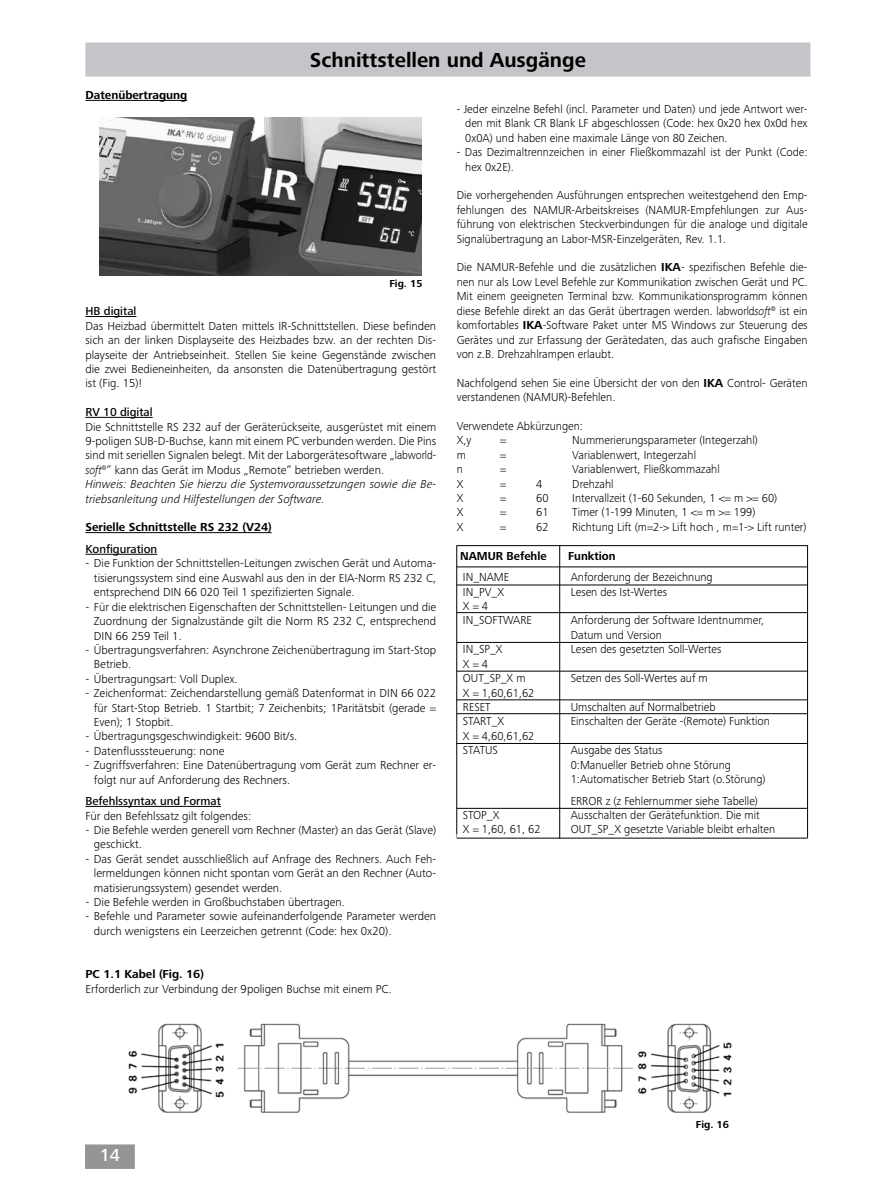
<style>
.page{position:relative;width:893px;height:1187px;background:#fff}
.page>*{position:absolute;margin:0;border:0;box-sizing:border-box;transform-origin:0 0}
.t1{font:700 21px "Frutiger Next IKA";color:#000}
.t2{font:500 18px "Frutiger Next IKA";color:#fff}
.t3{font:300 12px/14.4px "Frutiger Next IKA";color:#000}
.t4{font:700 12px "Frutiger Next IKA";color:#000}
.t5{font:500 12px "Frutiger Next IKA";color:#000}
.t6{font:700 10.5px "Frutiger Next IKA";color:#000}
.s1{font-style:italic}
.s2{font-weight:700}
</style>
<div class="page">
<div style="left:85px;top:1144px;width:50px;height:24px;background:#959497;border:2px solid #68676b"></div>
<hr style="left:85px;top:100px;width:102px;height:1px;background:#000">
<hr style="left:85px;top:316px;width:51px;height:1px;background:#000">
<hr style="left:85px;top:417px;width:68px;height:1px;background:#000">
<hr style="left:85px;top:532px;width:187px;height:1px;background:#000">
<hr style="left:85px;top:554px;width:72px;height:1px;background:#000">
<hr style="left:85px;top:806px;width:136px;height:1px;background:#000">
<div style="left:86px;top:43px;width:724px;height:33px;background:#c3c5c8"></div>
<div style="left:85px;top:43px;width:725px;height:34px;border:2px solid #c3c5c8"></div>
<hr style="left:457px;top:545px;width:350px;height:1px;background:#000">
<hr style="left:457px;top:566px;width:350px;height:1px;background:#000">
<hr style="left:457px;top:584px;width:350px;height:1px;background:#000">
<hr style="left:457px;top:612px;width:350px;height:1px;background:#000">
<hr style="left:457px;top:642px;width:350px;height:1px;background:#000">
<hr style="left:457px;top:670px;width:350px;height:1px;background:#000">
<hr style="left:457px;top:699px;width:350px;height:1px;background:#000">
<hr style="left:457px;top:713px;width:350px;height:1px;background:#000">
<hr style="left:457px;top:743px;width:350px;height:1px;background:#000">
<hr style="left:457px;top:808px;width:350px;height:1px;background:#000">
<hr style="left:457px;top:837px;width:350px;height:1px;background:#000">
<hr style="left:807px;top:545px;width:1px;height:292px;background:#000">
<hr style="left:456px;top:545px;width:1px;height:289px;background:#000">
<hr style="left:559px;top:545px;width:1px;height:293px;background:#000">
<img style="left:128px;top:1023px;width:604px;height:90px">
<img style="left:99px;top:118px;width:323px;height:157px">
<p class="t4" style="left:85px;top:88px;width:103px">Datenübertragung</p>
<h1 class="t1" style="left:310px;top:48px;width:278px">Schnittstellen und Ausgänge</h1>
<p class="t6" style="left:389px;top:277px;width:34px">Fig. 15</p>
<p class="t5" style="left:85px;top:304px;width:52px">HB digital</p>
<p class="t3" style="left:85px;top:318px;width:352px;text-align:justify">Das Heizbad übermittelt Daten mittels IR-Schnittstellen. Diese befinden sich an der linken Displayseite des Heizbades bzw. an der rechten Dis&shy;playseite der Antriebseinheit. Stellen Sie keine Gegenstände zwischen die zwei Bedieneinheiten, da ansonsten die Datenübertragung gestört ist (Fig. 15)!</p>
<p class="t5" style="left:85px;top:405px;width:69px">RV 10 digital</p>
<p class="t3" style="left:85px;top:419px;width:352px">Die Schnittstelle RS 232 auf der Geräterückseite, ausgerüstet mit einem 9-poligen SUB-D-Buchse, kann mit einem PC verbunden werden. Die Pins sind mit seriellen Signalen belegt. Mit der Laborgerätesoftware „labworld&shy;<span class="s1">soft</span><sup>®</sup>” kann das Gerät im Modus „Remote” betrieben werden.<br><span class="s1">Hinweis: Beachten Sie hierzu die Systemvoraussetzungen sowie die Be&shy;triebsanleitung und Hilfestellungen der Software.</span></p>
<p class="t4" style="left:85px;top:520px;width:188px">Serielle Schnittstelle RS 232 (V24)</p>
<p class="t5" style="left:85px;top:542px;width:73px">Konfiguration</p>
<p class="t3" style="left:94px;top:556px;width:344px;text-align:justify;text-indent:-9px">- Die Funktion der Schnittstellen-Leitungen zwischen Gerät und Automa&shy;tisierungssystem sind eine Auswahl aus den in der EIA-Norm RS 232 C, entsprechend DIN 66 020 Teil 1 spezifizierten Signale.</p>
<p class="t3" style="left:94px;top:599px;width:344px;text-align:justify;text-indent:-9px">- Für die elektrischen Eigenschaften der Schnittstellen- Leitungen und die Zuordnung der Signalzustände gilt die Norm RS 232 C, entsprechend DIN 66 259 Teil 1.</p>
<p class="t3" style="left:94px;top:642px;width:344px;text-indent:-9px">- Übertragungsverfahren: Asynchrone Zeichenübertragung im Start-Stop<br>Betrieb.</p>
<p class="t3" style="left:85px;top:671px;width:154px">- Übertragungsart: Voll Duplex.</p>
<p class="t3" style="left:94px;top:686px;width:344px;text-align:justify;text-indent:-9px">- Zeichenformat: Zeichendarstellung gemäß Datenformat in DIN 66 022 für Start-Stop Betrieb. 1 Startbit; 7 Zeichenbits; 1Paritätsbit (gerade = Even); 1 Stopbit.</p>
<p class="t3" style="left:85px;top:729px;width:213px">- Übertragungsgeschwindigkeit: 9600 Bit/s.</p>
<p class="t3" style="left:85px;top:743px;width:141px">- Datenflusssteuerung: none</p>
<p class="t3" style="left:94px;top:758px;width:344px;text-indent:-9px">- Zugriffsverfahren: Eine Datenübertragung vom Gerät zum Rechner er&shy;folgt nur auf Anforderung des Rechners.</p>
<p class="t5" style="left:85px;top:794px;width:137px">Befehlssyntax und Format</p>
<p class="t3" style="left:85px;top:808px;width:167px">Für den Befehlssatz gilt folgendes:</p>
<p class="t3" style="left:94px;top:822px;width:344px;text-indent:-9px">- Die Befehle werden generell vom Rechner (Master) an das Gerät (Slave) geschickt.</p>
<p class="t3" style="left:94px;top:851px;width:344px;text-align:justify;text-indent:-9px">- Das Gerät sendet ausschließlich auf Anfrage des Rechners. Auch Feh&shy;lermeldungen können nicht spontan vom Gerät an den Rechner (Auto&shy;matisierungssystem) gesendet werden.</p>
<p class="t3" style="left:85px;top:894px;width:261px">- Die Befehle werden in Großbuchstaben übertragen.</p>
<p class="t3" style="left:94px;top:909px;width:344px;text-indent:-9px">- Befehle und Parameter sowie aufeinanderfolgende Parameter werden durch wenigstens ein Leerzeichen getrennt (Code: hex 0x20).</p>
<p class="t4" style="left:85px;top:967px;width:120px">PC 1.1 Kabel (Fig. 16)</p>
<p class="t3" style="left:85px;top:981px;width:308px">Erforderlich zur Verbindung der 9poligen Buchse mit einem PC.</p>
<p class="t3" style="left:465px;top:102px;width:344px;text-align:justify;text-indent:-9px">- Jeder einzelne Befehl (incl. Parameter und Daten) und jede Antwort wer&shy;den mit Blank CR Blank LF abgeschlossen (Code: hex 0x20 hex 0x0d hex 0x0A) und haben eine maximale Länge von 80 Zeichen.</p>
<p class="t3" style="left:465px;top:145px;width:344px;text-indent:-9px">- Das Dezimaltrennzeichen in einer Fließkommazahl ist der Punkt (Code: hex 0x2E).</p>
<p class="t3" style="left:457px;top:188px;width:352px;text-align:justify">Die vorhergehenden Ausführungen entsprechen weitestgehend den Emp&shy;fehlungen des NAMUR-Arbeitskreises (NAMUR-Empfehlungen zur Aus&shy;führung von elektrischen Steckverbindungen für die analoge und digitale Signalübertragung an Labor-MSR-Einzelgeräten, Rev. 1.1.</p>
<p class="t3" style="left:457px;top:260px;width:352px;text-align:justify">Die NAMUR-Befehle und die zusätzlichen <span class="s2">IKA</span>- spezifischen Befehle die&shy;nen nur als Low Level Befehle zur Kommunikation zwischen Gerät und PC.<br>Mit einem geeigneten Terminal bzw. Kommunikationsprogramm können diese Befehle direkt an das Gerät übertragen werden. labworld<span class="s1">soft</span><sup>®</sup> ist ein komfortables <span class="s2">IKA</span>-Software Paket unter MS Windows zur Steuerung des Gerätes und zur Erfassung der Gerätedaten, das auch grafische Eingaben von z.B. Drehzahlrampen erlaubt.</p>
<p class="t3" style="left:457px;top:375px;width:352px">Nachfolgend sehen Sie eine Übersicht der von den <span class="s2">IKA</span> Control- Geräten verstandenen (NAMUR)-Befehlen.</p>
<p class="t3" style="left:457px;top:419px;width:128px">Verwendete Abkürzungen:<br>X,y</p>
<p class="t3" style="left:500px;top:433px;width:8px">=</p>
<p class="t3" style="left:572px;top:433px;width:187px">Nummerierungsparameter (Integerzahl)</p>
<p class="t3" style="left:457px;top:447px;width:11px">m</p>
<p class="t3" style="left:500px;top:447px;width:8px">=</p>
<p class="t3" style="left:572px;top:447px;width:125px">Variablenwert, Integerzahl</p>
<p class="t3" style="left:457px;top:462px;width:8px">n</p>
<p class="t3" style="left:500px;top:462px;width:8px">=</p>
<p class="t3" style="left:572px;top:462px;width:149px">Variablenwert, Fließkommazahl</p>
<p class="t3" style="left:457px;top:476px;width:8px">X</p>
<p class="t3" style="left:500px;top:476px;width:8px">=</p>
<p class="t3" style="left:536px;top:476px;width:8px">4</p>
<p class="t3" style="left:572px;top:476px;width:43px">Drehzahl</p>
<p class="t3" style="left:457px;top:491px;width:8px">X</p>
<p class="t3" style="left:500px;top:491px;width:8px">=</p>
<p class="t3" style="left:536px;top:491px;width:14px">60</p>
<p class="t3" style="left:572px;top:491px;width:206px">Intervallzeit (1-60 Sekunden, 1 &lt;= m &gt;= 60)</p>
<p class="t3" style="left:457px;top:505px;width:8px">X</p>
<p class="t3" style="left:500px;top:505px;width:8px">=</p>
<p class="t3" style="left:536px;top:505px;width:14px">61</p>
<p class="t3" style="left:572px;top:505px;width:185px">Timer (1-199 Minuten, 1 &lt;= m &gt;= 199)</p>
<p class="t3" style="left:457px;top:519px;width:8px">X</p>
<p class="t3" style="left:500px;top:519px;width:8px">=</p>
<p class="t3" style="left:536px;top:519px;width:14px">62</p>
<p class="t3" style="left:572px;top:519px;width:236px">Richtung Lift (m=2-&gt; Lift hoch , m=1-&gt; Lift runter)</p>
<p class="t4" style="left:460px;top:548px;width:88px">NAMUR Befehle</p>
<p class="t4" style="left:568px;top:548px;width:49px">Funktion</p>
<p class="t3" style="left:463px;top:570px;width:48px">IN_NAME</p>
<p class="t3" style="left:571px;top:570px;width:143px">Anforderung der Bezeichnung</p>
<p class="t3" style="left:463px;top:584px;width:43px">IN_PV_X</p>
<p class="t3" style="left:571px;top:584px;width:98px">Lesen des Ist-Wertes</p>
<p class="t3" style="left:463px;top:599px;width:71px">X = 4<br>IN_SOFTWARE</p>
<p class="t3" style="left:571px;top:613px;width:195px">Anforderung der Software Identnummer,<br>Datum und Version</p>
<p class="t3" style="left:463px;top:642px;width:41px">IN_SP_X</p>
<p class="t3" style="left:571px;top:642px;width:152px">Lesen des gesetzten Soll-Wertes</p>
<p class="t3" style="left:463px;top:656px;width:64px">X = 4<br>OUT_SP_X m</p>
<p class="t3" style="left:571px;top:671px;width:139px">Setzen des Soll-Wertes auf m</p>
<p class="t3" style="left:463px;top:685px;width:73px">X = 1,60,61,62<br>RESET</p>
<p class="t3" style="left:571px;top:699px;width:146px">Umschalten auf Normalbetrieb</p>
<p class="t3" style="left:463px;top:714px;width:43px">START_X</p>
<p class="t3" style="left:571px;top:714px;width:201px">Einschalten der Geräte -(Remote) Funktion</p>
<p class="t3" style="left:463px;top:728px;width:73px">X = 4,60,61,62<br>STATUS</p>
<p class="t3" style="left:571px;top:743px;width:196px">Ausgabe des Status<br>0:Manueller Betrieb ohne Störung<br>1:Automatischer Betrieb Start (o.Störung)</p>
<p class="t3" style="left:571px;top:793px;width:189px">ERROR z (z Fehlernummer siehe Tabelle)</p>
<p class="t3" style="left:463px;top:807px;width:38px">STOP_X</p>
<p class="t3" style="left:571px;top:807px;width:191px">Ausschalten der Gerätefunktion. Die mit</p>
<p class="t3" style="left:463px;top:822px;width:79px">X = 1,60, 61, 62</p>
<p class="t3" style="left:571px;top:822px;width:206px">OUT_SP_X gesetzte Variable bleibt erhalten</p>
<h2 class="t2" style="left:100px;top:1144px;width:22px">14</h2>
<p class="t6" style="left:696px;top:1118px;width:34px">Fig. 16</p>
</div>
